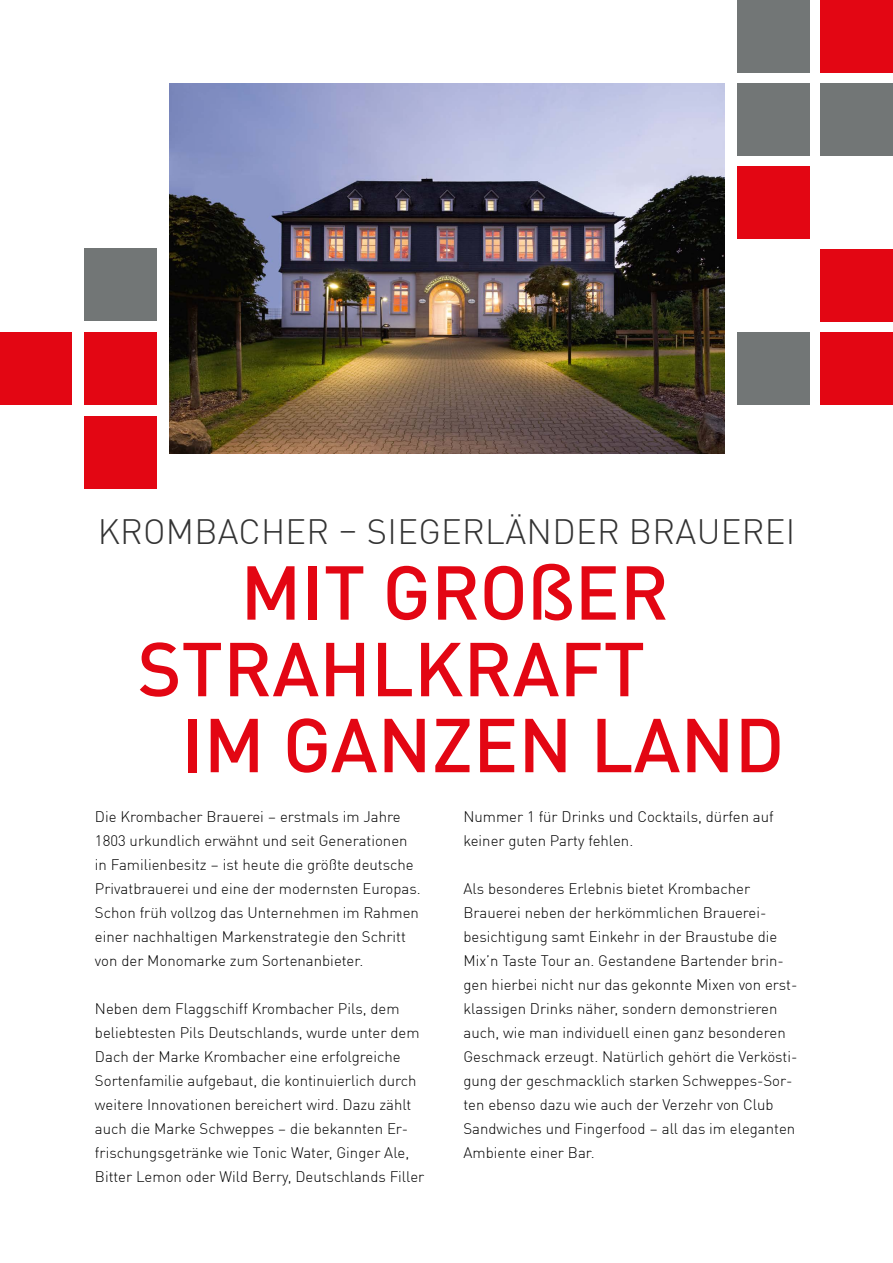
<style>
.page{position:relative;width:893px;height:1263px;background:#fff}
.page>*{position:absolute;margin:0;border:0;box-sizing:border-box;transform-origin:0 0}
.t1{font:500 75px/152.6px "DIN Web W07";color:#e30613}
.t2{font:300 34.5px "DIN Web W07";letter-spacing:.01em;color:#333}
.t3{font:300 15px/24px "DIN Web W07";color:#000}
.s1{font-family:"Acumin Variable Concept";font-weight:400}
</style>
<div class="page">
<div style="left:820px;top:333px;width:73px;height:72px;background:#e30613"></div>
<div style="left:820px;top:249px;width:73px;height:73px;background:#e30613"></div>
<div style="left:820px;top:83px;width:73px;height:73px;background:#727676"></div>
<div style="left:737px;top:83px;width:73px;height:73px;background:#727676"></div>
<div style="left:84px;top:248px;width:73px;height:73px;background:#727676"></div>
<div style="left:84px;top:416px;width:73px;height:73px;background:#e30613"></div>
<div style="left:84px;top:332px;width:73px;height:73px;background:#e30613"></div>
<div style="left:0;top:332px;width:72px;height:73px;background:#e30613"></div>
<div style="left:737px;top:0;width:73px;height:72px;background:#727676"></div>
<div style="left:820px;top:0;width:73px;height:72px;background:#e30613"></div>
<div style="left:737px;top:333px;width:73px;height:72px;background:#727676"></div>
<div style="left:737px;top:166px;width:73px;height:73px;background:#e30613"></div>
<img style="left:169px;top:83px;width:556px;height:371px">
<h2 class="t2" style="left:98px;top:506px;width:699px">KROMBACHER – SIEGERLÄNDER BRAUEREI</h2>
<h1 class="t1" style="left:182px;top:511px;width:604px;text-indent:59px">MIT GRO<span class="s1">ß</span>ER<br>IM GANZEN LAND</h1>
<p class="t3" style="left:95px;top:803px;width:327px">Die Krombacher Brauerei – erstmals im Jahre 1803 urkundlich erwähnt und seit Generationen in Familienbesitz – ist heute die größte deutsche Privatbrauerei und eine der modernsten Europas.<br>Schon früh vollzog das Unternehmen im Rahmen einer nachhaltigen Markenstrategie den Schritt von der Monomarke zum Sortenanbieter.</p>
<p class="t3" style="left:95px;top:995px;width:331px">Neben dem Flaggschiff Krombacher Pils, dem beliebtesten Pils Deutschlands, wurde unter dem Dach der Marke Krombacher eine erfolgreiche Sortenfamilie aufgebaut, die kontinuierlich durch weitere Innovationen bereichert wird. Dazu zählt auch die Marke Schweppes – die bekannten Er&shy;frischungsgetränke wie Tonic Water, Ginger Ale, Bitter Lemon oder Wild Berry, Deutschlands Filler</p>
<h1 class="t1" style="left:138px;top:588px;width:509px">STRAHLKRAFT</h1>
<p class="t3" style="left:463px;top:803px;width:312px">Nummer 1 für Drinks und Cocktails, dürfen auf keiner guten Party fehlen.</p>
<p class="t3" style="left:463px;top:875px;width:335px">Als besonderes Erlebnis bietet Krombacher Brauerei neben der herkömmlichen Brauerei&shy;besichtigung samt Einkehr in der Braustube die Mix’n Taste Tour an. Gestandene Bartender brin&shy;gen hierbei nicht nur das gekonnte Mixen von erst&shy;klassigen Drinks näher, sondern demonstrieren auch, wie man individuell einen ganz besonderen Geschmack erzeugt. Natürlich gehört die Verkösti&shy;gung der geschmacklich starken Schweppes-Sor&shy;ten ebenso dazu wie auch der Verzehr von Club Sandwiches und Fingerfood – all das im eleganten Ambiente einer Bar.</p>
</div>
